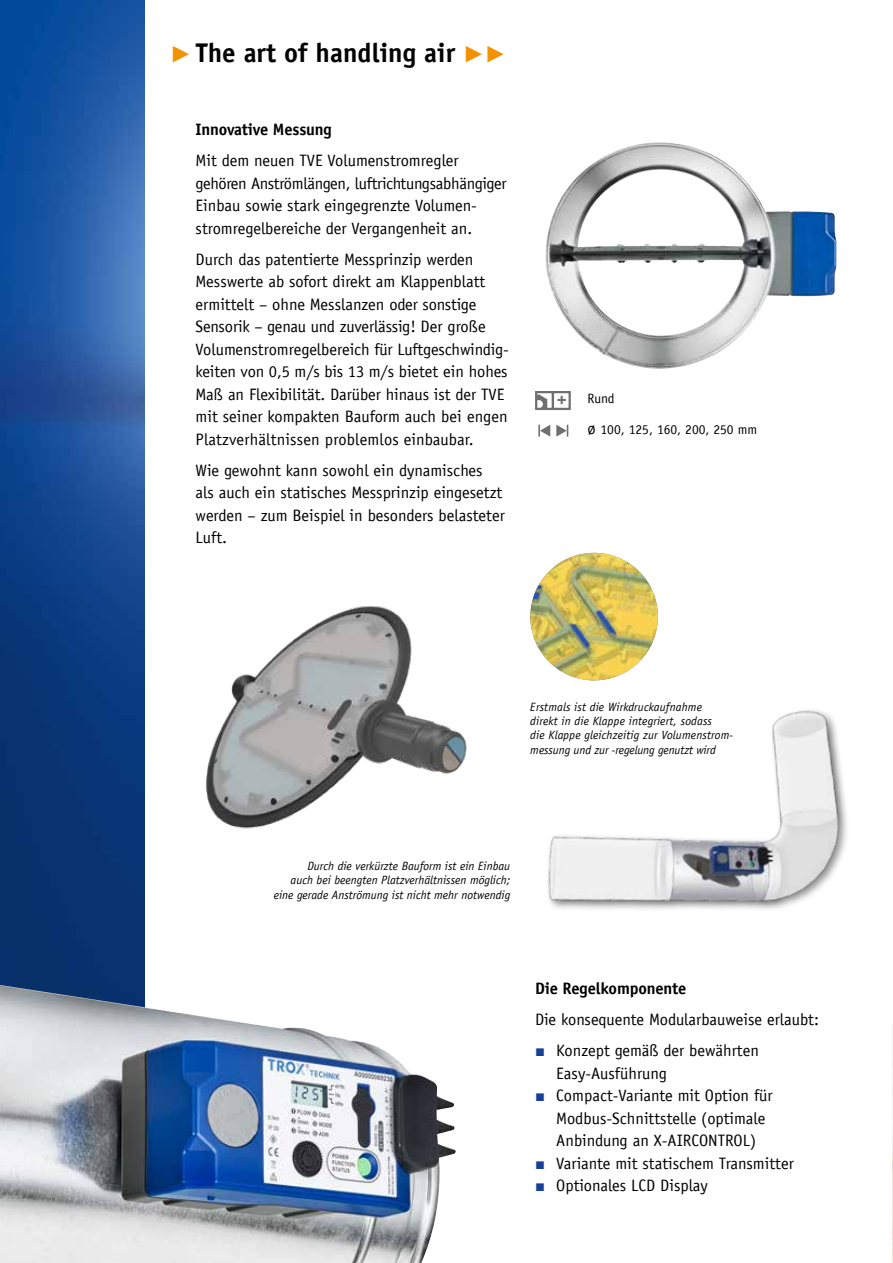
<style>
.page{position:relative;width:893px;height:1263px;background:#fff}
.page>*{position:absolute;margin:0;border:0;box-sizing:border-box;transform-origin:0 0}
.t1{font:700 27px "TROX Officina Sans";color:#000}
.t2{font:16.5px/22.5px "TROX Officina Sans";color:#000}
.t3{font:16.5px/22.5px "TROX Officina Sans";letter-spacing:-.02em;color:#000}
.t4{font:700 16.5px "TROX Officina Sans";letter-spacing:-.01em;color:#000}
.t5{font:13.5px "TROX Officina Sans";color:#000}
.t6{font:italic 12px/14.4px "TROX Officina Sans";color:#000}
.s1{font-family:"TROX Helvetica";font-weight:400;color:#f39200}
.s2{font-size:16.5px}
.s3{font-family:"Arial";font-weight:700;color:#164194}
</style>
<div class="page">
<img style="left:545px;top:142px;width:291px;height:227px">
<img style="left:0;top:0;width:145px;height:985px">
<img style="left:0;top:985px;width:456px;height:278px">
<img style="left:206px;top:606px;width:261px;height:223px">
<svg style="left:538px;top:394px;width:9px;height:13px"></svg>
<div style="left:535px;top:391px;width:19px;height:19px;border:2px solid #706f6f"></div>
<div style="left:552px;top:391px;width:19px;height:19px;border:2px solid #706f6f"></div>
<svg style="left:557px;top:396px;width:9px;height:8px"></svg>
<svg style="left:556px;top:425px;width:12px;height:12px"></svg>
<svg style="left:538px;top:425px;width:12px;height:12px"></svg>
<img style="left:892px;top:1058px;width:1px;height:205px">
<img style="left:548px;top:680px;width:299px;height:230px">
<img style="left:530px;top:553px;width:128px;height:127px;border-radius:64px">
<h1 class="t1" style="left:170px;top:36px;width:338px"><span class="s1">▶</span> The art of handling air <span class="s1">▶▶</span></h1>
<p class="t4" style="left:196px;top:119px;width:138px">Innovative Messung</p>
<p class="t3" style="left:196px;top:149px;width:313px">Mit dem neuen TVE Volumenstromregler gehören Anströmlängen, luftrichtungsabhängiger Einbau sowie stark eingegrenzte Volumen&shy;stromregelbereiche der Vergangenheit an.</p>
<p class="t2" style="left:196px;top:248px;width:315px">Durch das patentierte Messprinzip werden Messwerte ab sofort direkt am Klappenblatt ermittelt – ohne Messlanzen oder sonstige Sensorik – genau und zuverlässig! Der große Volumenstromregelbereich für Luftgeschwindig&shy;keiten von 0,5 m/s bis 13 m/s bietet ein hohes Maß an Flexibilität. Darüber hinaus ist der TVE mit seiner kompakten Bauform auch bei engen Platzverhältnissen problemlos einbaubar.</p>
<p class="t2" style="left:196px;top:459px;width:311px">Wie gewohnt kann sowohl ein dynamisches als auch ein statisches Messprinzip eingesetzt werden – zum Beispiel in besonders belasteter Luft.</p>
<p class="t5" style="left:587px;top:390px;width:29px">Rund</p>
<p class="t5" style="left:587px;top:421px;width:171px"><span class="s2">ø</span> 100, 125, 160, 200, 250 mm</p>
<p class="t6" style="left:530px;top:699px;width:204px">Erstmals ist die Wirkdruckaufnahme<br>direkt in die Klappe integriert, sodass<br>die Klappe gleichzeitig zur Volumenstrom&shy;messung und zur -regelung genutzt wird</p>
<p class="t6" style="left:274px;top:858px;width:238px;text-align:right">Durch die verkürzte Bauform ist ein Einbau<br>auch bei beengten Platzverhältnissen möglich; eine gerade Anströmung ist nicht mehr notwendig</p>
<p class="t4" style="left:535px;top:978px;width:153px">Die Regelkomponente</p>
<p class="t2" style="left:535px;top:1008px;width:285px">Die konsequente Modularbauweise erlaubt:</p>
<p class="t2" style="left:556px;top:1039px;width:204px;text-indent:-21px"><span class="s3">■</span> Konzept gemäß der bewährten<br>Easy-Ausführung</p>
<p class="t2" style="left:556px;top:1084px;width:218px;text-indent:-21px"><span class="s3">■</span> Compact-Variante mit Option für<br>Modbus-Schnittstelle (optimale<br>Anbindung an X-AIRCONTROL)</p>
<p class="t2" style="left:535px;top:1152px;width:260px"><span class="s3">■</span> Variante mit statischem Transmitter</p>
<p class="t2" style="left:535px;top:1174px;width:174px"><span class="s3">■</span> Optionales LCD Display</p>
</div>
